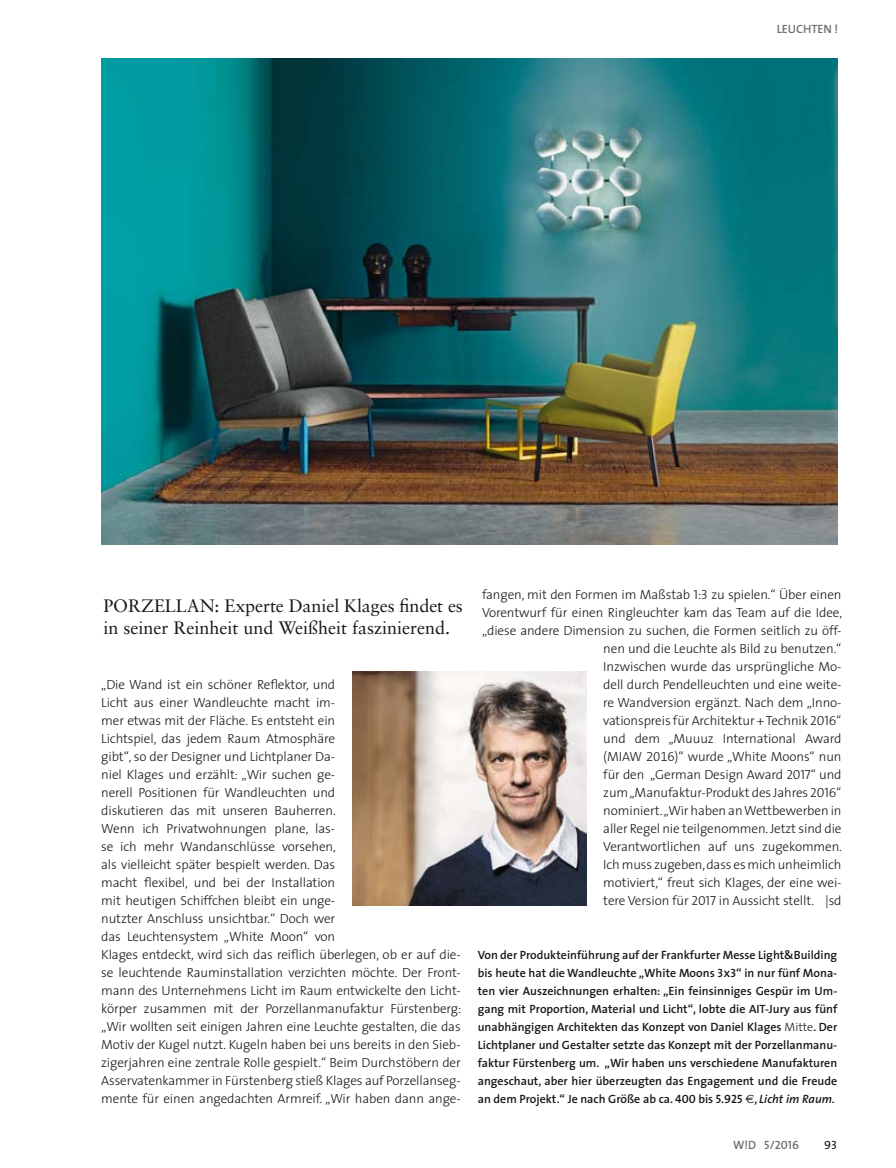
<style>
.page{position:relative;width:896px;height:1168px;background:#fff}
.page>*{position:absolute;margin:0;border:0;box-sizing:border-box;transform-origin:0 0}
.t1{font:18px/22.5px "Sabon";color:#1a171b}
.t2{font:300 13.2px/18px "The Sans";letter-spacing:-.01em;color:#1a171b;text-align:right}
.t3{font:600 12px/18px "The Sans";color:#1a171b;text-align:justify}
.t4{font:12px "The Sans Semi Bold Caps";color:#6f7072}
.t5{font:600 12px "The Sans";color:#6f7072}
.t6{font:12px "The Sans Caps";color:#1a171b}
.s1{font-family:"The Sans Light Caps";font-weight:400}
.s2{font-family:"The Sans Light Expert";font-weight:400}
.s3{font-family:"The Sans Semi Bold Caps";font-weight:400}
.s4{font-weight:300}
.s5{font-family:"Euro Sans";font-weight:400}
.s6{font-style:italic}
.s7{font-family:"The Sans";font-weight:600}
</style>
<div class="page">
<img style="left:101px;top:59px;width:736px;height:486px">
<img style="left:352px;top:671px;width:234px;height:234px">
<p class="t5" style="left:776px;top:19px;width:63px">LEUCHTEN !</p>
<h1 class="t1" style="left:103px;top:594px;width:361px">PORZELLAN: Experte Daniel Klages findet es in seiner Reinheit und Weißheit faszinierend.</h1>
<p class="t2" style="left:101px;top:675px;width:361px;text-align:left">„Die Wand ist ein schöner Reflektor, und<br>Licht aus einer Wandleuchte macht im-<br>mer etwas mit der Fläche. Es entsteht ein<br>Lichtspiel, das jedem Raum Atmosphäre<br>gibt“, so der Designer und Lichtplaner Da-<br>niel Klages und erzählt: „Wir suchen ge-<br>nerell Positionen für Wandleuchten und<br>diskutieren das mit unseren Bauherren.<br>Wenn ich Privatwohnungen plane, las-<br>se ich mehr Wandanschlüsse vorsehen,<br>als vielleicht später bespielt werden. Das<br>macht flexibel, und bei der Installation<br>mit heutigen Schiffchen bleibt ein unge-<br>nutzter Anschluss unsichtbar.“ Doch wer<br>das Leuchtensystem „White Moon“ von<br>Klages entdeckt, wird sich das reiflich überlegen, ob er auf die&shy;se leuchtende Rauminstallation verzichten möchte. Der Front&shy;mann des Unternehmens Licht im Raum entwickelte den Licht&shy;körper zusammen mit der Porzellanmanufaktur Fürstenberg: „Wir wollten seit einigen Jahren eine Leuchte gestalten, die das Motiv der Kugel nutzt. Kugeln haben bei uns bereits in den Sieb&shy;zigerjahren eine zentrale Rolle gespielt.“ Beim Durchstöbern der Asservatenkammer in Fürstenberg stieß Klages auf Porzellanseg&shy;mente für einen angedachten Armreif. „Wir haben dann ange-</p>
<p class="t2" style="left:482px;top:585px;width:361px">fangen, mit den Formen im Maßstab <span class="s1">1:3</span> zu spielen.“ Über einen Vorentwurf für einen Ringleuchter kam das Team auf die Idee, „diese andere Dimension zu suchen, die Formen seitlich zu öff&shy;nen und die Leuchte als Bild zu benutzen.“<br>Inzwischen wurde das ursprüngliche Mo-<br>dell durch Pendelleuchten und eine weite-<br>re Wandversion ergänzt. Nach dem „Inno-<br>vationspreis für Architektur + Technik <span class="s1">2016“<br></span>und dem „Muuuz International Award<br>(MIAW <span class="s2">2016</span>)“ wurde „White Moons“ nun<br>für den „German Design Award <span class="s1">2017</span>“ und<br>zum „Manufaktur-Produkt des Jahres <span class="s1">2016</span>“<br>nominiert. „Wir haben an Wettbewerben in<br>aller Regel nie teilgenommen. Jetzt sind die<br>Verantwortlichen auf uns zugekommen.<br>Ich muss zugeben, dass es mich unheimlich<br>motiviert,“ freut sich Klages, der eine wei-<br>tere Version für <span class="s1">2017</span> in Aussicht stellt. |sd</p>
<p class="t3" style="left:477px;top:945px;width:361px">Von der Produkteinführung auf der Frankfurter Messe Light&amp;Building bis heute hat die Wandleuchte „White Moons <span class="s3">3x3</span>“ in nur fünf Mona&shy;ten vier Auszeichnungen erhalten: „Ein feinsinniges Gespür im Um&shy;gang mit Proportion, Material und Licht“, lobte die AIT-Jury aus fünf unabhängigen Architekten das Konzept von Daniel Klages <span class="s4">Mitte</span>. Der Lichtplaner und Gestalter setzte das Konzept mit der Porzellanmanu&shy;faktur Fürstenberg um. „Wir haben uns verschiedene Manufakturen angeschaut, aber hier überzeugten das Engagement und die Freude an dem Projekt.“ Je nach Größe ab ca. <span class="s3">400</span> bis <span class="s3">5.925</span> <span class="s5">€</span>, <span class="s6">Licht im Raum.</span></p>
<p class="t4" style="left:733px;top:1135px;width:67px"><span class="s7">W!D</span> 5/2016</p>
<p class="t6" style="left:824px;top:1135px;width:14px">93</p>
</div>
